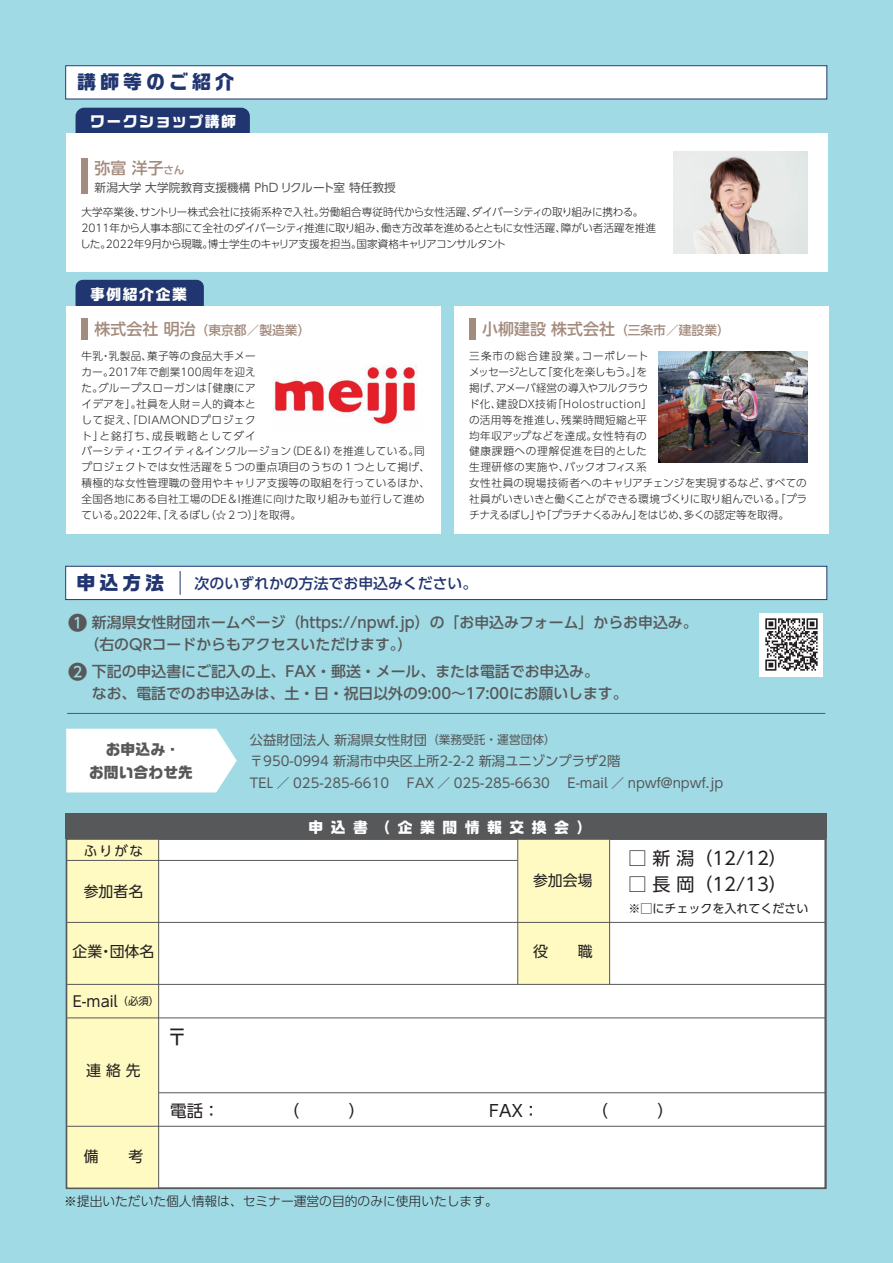
<style>
.page{position:relative;width:893px;height:1263px;background:#a0dae4}
.page>*{position:absolute;margin:0;border:0;box-sizing:border-box;transform-origin:0 0}
.t1{font:700 19.2px "Ro G San Srf Std";letter-spacing:.2em;color:#213570}
.t2{font:18px "UD Shin Go Pr 6 N";color:#231f20}
.t3{font:500 15.9px "UD Shin Go Pr 6";color:#a38b7e}
.t4{font:500 14.85px/21.3px "UD Shin Go Pr 6 N";color:#57585a}
.t5{font:14.85px "UD Shin Go Pr 6 N";color:#231f20}
.t6{font:500 14.85px "UD Shin Go Pr 6";color:#213570}
.t7{font:700 14.85px "Ro G San Srf Std";letter-spacing:.1em;color:#fff}
.t8{font:700 14.85px "Ro G San Srf Std";letter-spacing:.5em;color:#fff}
.t9{font:700 14.85px/22.4px "Ro G San Srf Std";color:#57585a;text-align:center}
.t10{font:13.5px "UD Shin Go Pr 6 N";color:#231f20}
.t11{font:13.35px/21.3px "UD Shin Go Pr 6 N";color:#57585a}
.t12{font:300 12.75px "UD Shin Go Pr 6 N";color:#231f20}
.t13{font:500 12.75px "UD Shin Go Pr 6";color:#a38b7e}
.t14{font:12px "UD Shin Go Pr 6 N";color:#231f20}
.t15{font:11.7px "UD Shin Go Pr 6";color:#57585a}
.t16{font:300 10.65px/15.9px "UD Shin Go Pr 6 N";letter-spacing:.02em;color:#231f20}
.t17{font:300 10.65px/15.9px "UD Shin Go Pr 6 N";letter-spacing:-.015em;color:#231f20}
.s1{font-size:10.65px}
.s2{font-size:15.9px}
.s3{font-size:19.2px}
.s4{font-size:11.7px}
.s5{font-size:10.35px}
</style>
<div class="page">
<div style="left:76px;top:108px;width:174px;height:56px;background:#213570;border-radius:9px"></div>
<div style="left:67px;top:839px;width:758px;height:349px;background:#fff"></div>
<div style="left:67px;top:134px;width:761px;height:138px;background:#fff"></div>
<div style="left:67px;top:839px;width:92px;height:349px;background:#fffac1"></div>
<div style="left:518px;top:839px;width:92px;height:145px;background:#fffac1"></div>
<div style="left:66px;top:838px;width:761px;height:351px;border:2px solid #57585a"></div>
<div style="left:66px;top:813px;width:761px;height:25px;background:#57585a"></div>
<hr style="left:67px;top:860px;width:451px;height:1px;background:#57585a">
<hr style="left:158px;top:839px;width:1px;height:349px;background:#57585a">
<hr style="left:67px;top:922px;width:758px;height:1px;background:#57585a">
<hr style="left:67px;top:984px;width:758px;height:1px;background:#57585a">
<hr style="left:67px;top:713px;width:758px;height:1px;background:#57585a">
<hr style="left:67px;top:1126px;width:758px;height:1px;background:#57585a">
<hr style="left:67px;top:1017px;width:758px;height:1px;background:#57585a">
<div style="left:66px;top:566px;width:761px;height:34px;background:#fff"></div>
<div style="left:65px;top:566px;width:762px;height:34px;border:1px solid #213570"></div>
<div style="left:66px;top:729px;width:171px;height:63px;background:#fff"></div>
<div style="left:66px;top:66px;width:761px;height:33px;background:#fff"></div>
<div style="left:65px;top:65px;width:762px;height:34px;border:1px solid #213570"></div>
<div style="left:82px;top:158px;width:6px;height:35px;background:#a38b7e"></div>
<hr style="left:517px;top:839px;width:1px;height:145px;background:#57585a">
<hr style="left:609px;top:839px;width:1px;height:145px;background:#57585a">
<hr style="left:159px;top:1092px;width:666px;height:1px;background:#57585a">
<svg style="left:180px;top:571px;width:1px;height:24px"></svg>
<div style="left:76px;top:280px;width:128px;height:56px;background:#213570;border-radius:7px"></div>
<div style="left:67px;top:306px;width:374px;height:227px;background:#fff"></div>
<div style="left:82px;top:319px;width:6px;height:21px;background:#a38b7e"></div>
<div style="left:454px;top:306px;width:374px;height:227px;background:#fff"></div>
<div style="left:469px;top:319px;width:6px;height:21px;background:#a38b7e"></div>
<img style="left:674px;top:152px;width:133px;height:102px">
<img style="left:273px;top:365px;width:145px;height:63px">
<img style="left:658px;top:351px;width:149px;height:111px">
<img style="left:759px;top:613px;width:64px;height:64px">
<h1 class="t1" style="left:77px;top:69px;width:158px">講師等のご紹介</h1>
<h3 class="t7" style="left:90px;top:112px;width:147px">ワークショップ講師</h3>
<h3 class="t3" style="left:95px;top:155px;width:91px">弥富 洋子<span class="s1">さん</span></h3>
<p class="t15" style="left:95px;top:178px;width:303px">新潟大学 大学院教育支援機構 PhD リクルート室 特任教授</p>
<p class="t17" style="left:80px;top:203px;width:577px">大学卒業後、サントリー株式会社に技術系枠で入社。労働組合専従時代から女性活躍、ダイバーシティの取り組みに携わる。<br>2011年から人事本部にて全社のダイバーシティ推進に取り組み、働き方改革を進めるとともに女性活躍、障がい者活躍を推進した。2022年9月から現職。博士学生のキャリア支援を担当。国家資格キャリアコンサルタント</p>
<h3 class="t7" style="left:90px;top:284px;width:98px">事例紹介企業</h3>
<p class="t13" style="left:95px;top:320px;width:217px"><span class="s2">株式会社 明治</span>（東京都／製造業）</p>
<p class="t16" style="left:82px;top:347px;width:350px">牛乳・乳製品、菓子等の食品大手メー<br>カー。2017年で創業100周年を迎え<br>た。グループスローガンは「健康にア<br>イデアを」。社員を人財＝人的資本と<br>して捉え、「DIAMONDプロジェク<br>ト」と銘打ち、成長戦略としてダイ<br>バーシティ・エクイティ&amp;インクルージョン（DE＆I）を推進している。同プロジェクトでは女性活躍を５つの重点項目のうちの１つとして掲げ、積極的な女性管理職の登用やキャリア支援等の取組を行っているほか、全国各地にある自社工場のDE＆I推進に向けた取り組みも並行して進めている。2022年、「えるぼし（☆２つ）」を取得。</p>
<p class="t13" style="left:482px;top:320px;width:249px"><span class="s2">小柳建設 株式会社</span>（三条市／建設業）</p>
<p class="t16" style="left:469px;top:347px;width:340px">三条市の総合建設業。コーポレート<br>メッセージとして「変化を楽しもう。」を<br>掲げ、アメーバ経営の導入やフルクラウ<br>ド化、建設DX技術「Holostruction」<br>の活用等を推進し、残業時間短縮と平<br>均年収アップなどを達成。女性特有の<br>健康課題への理解促進を目的とした<br>生理研修の実施や、バックオフィス系<br>女性社員の現場技術者へのキャリアチェンジを実現するなど、すべての社員がいきいきと働くことができる環境づくりに取り組んでいる。「プラチナえるぼし」や「プラチナくるみん」をはじめ、多くの認定等を取得。</p>
<h1 class="t1" style="left:76px;top:569px;width:90px">申込方法</h1>
<h3 class="t6" style="left:195px;top:571px;width:284px">次のいずれかの方法でお申込みください。</h3>
<h3 class="t4" style="left:85px;top:612px;width:615px;text-indent:-16px"><span class="s3">❶</span> 新潟県女性財団ホームページ（https://npwf.jp）の「お申込みフォーム」からお申込み。（右のQRコードからもアクセスいただけます。）</h3>
<h3 class="t4" style="left:92px;top:660px;width:537px;text-indent:-24px"><span class="s3">❷</span> 下記の申込書にご記入の上、FAX・郵送・メール、または電話でお申込み。<br>なお、電話でのお申込みは、土・日・祝日以外の9:00～17:00にお願いします。</h3>
<p class="t11" style="left:250px;top:729px;width:475px">公益財団法人 新潟県女性財団<span class="s4">（業務受託・運営団体）<br></span>〒950-0994 新潟市中央区上所2-2-2 新潟ユニゾンプラザ2階<br>TEL ／ 025-285-6610　 FAX ／ 025-285-6630　 E-mail ／ npwf@npwf.jp</p>
<h3 class="t9" style="left:89px;top:738px;width:106px">お申込み・<br>お問い合わせ先</h3>
<p class="t10" style="left:84px;top:840px;width:61px">ふ り が な</p>
<h3 class="t5" style="left:84px;top:879px;width:61px">参加者名</h3>
<h3 class="t5" style="left:73px;top:940px;width:83px">企業・団体名</h3>
<h3 class="t5" style="left:73px;top:989px;width:88px">E-mail <span class="s5">（必須）</span></h3>
<h3 class="t5" style="left:86px;top:1058px;width:56px">連 絡 先</h3>
<h3 class="t5" style="left:84px;top:1144px;width:61px">備　　考</h3>
<h3 class="t8" style="left:309px;top:817px;width:284px">申込書（企業間情報交換会）</h3>
<h3 class="t5" style="left:533px;top:868px;width:61px">参加会場</h3>
<h3 class="t5" style="left:533px;top:940px;width:61px">役　　職</h3>
<p class="t12" style="left:64px;top:1191px;width:435px">※提出いただいた個人情報は、セミナー運営の目的のみに使用いたします。</p>
<h2 class="t2" style="left:628px;top:843px;width:160px">□ 新 潟（12/12）</h2>
<h2 class="t2" style="left:628px;top:870px;width:160px">□ 長 岡（12/13）</h2>
<p class="t14" style="left:628px;top:898px;width:181px">※□にチェックを入れてください</p>
</div>
